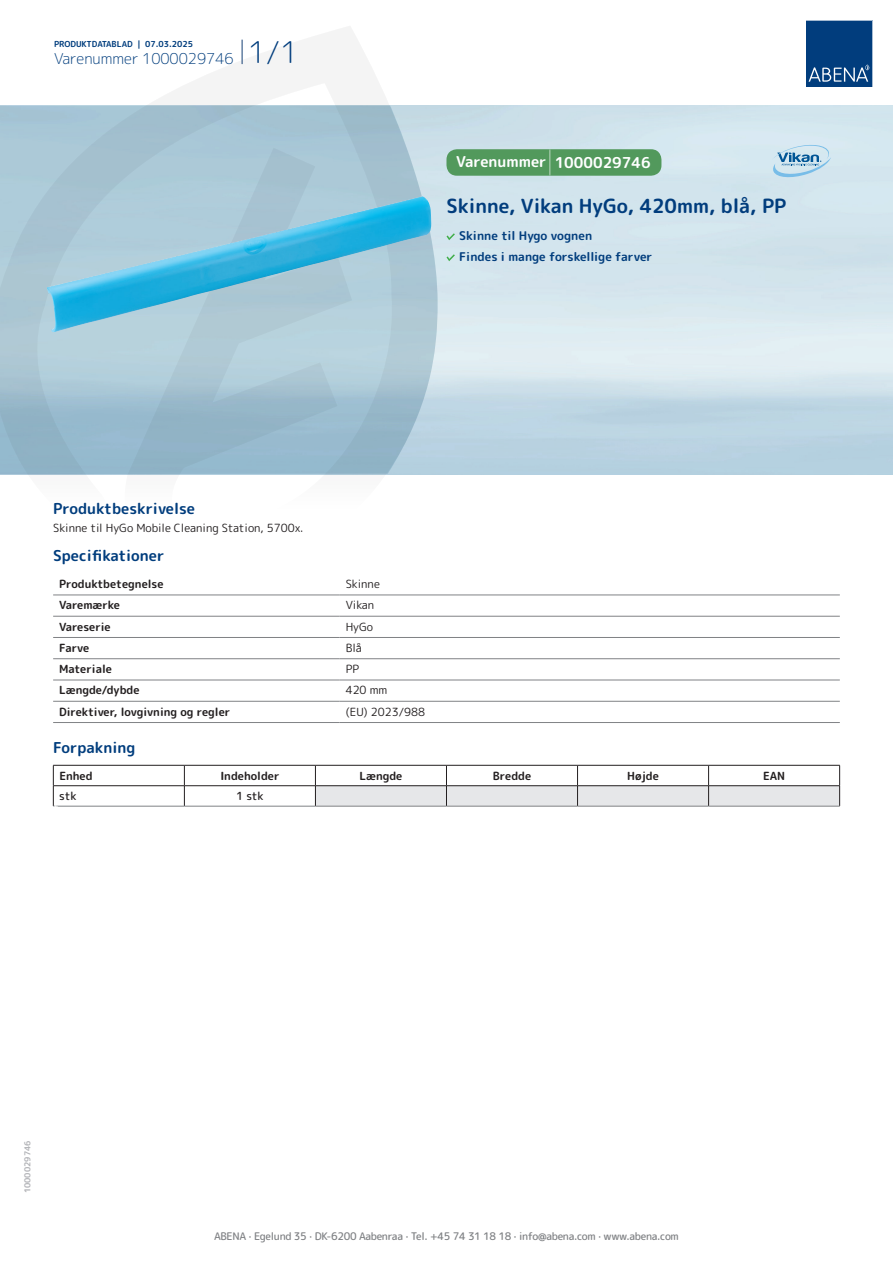
<style>
.page{position:relative;width:893px;height:1263px;background:#fff}
.page>*{position:absolute;margin:0;border:0;box-sizing:border-box;transform-origin:0 0}
.t1{font:700 19.5px "Rounded Mplus 1 c";color:#013d7d}
.t2{font:700 15px "Rounded Mplus 1 c";color:#013d7d}
.t3{font:300 15px "Rounded Mplus 1 c";color:#013d7d}
.t4{font:700 15px "Rounded Mplus 1 c";color:#fff}
.t5{font:700 12px/21px "Rounded Mplus 1 c";color:#013d7d}
.t6{font:700 11.25px "Rounded Mplus 1 c";color:#231f20}
.t7{font:11.25px "Rounded Mplus 1 c";color:#231f20}
.t8{font:500 11.25px "Rounded Mplus 1 c";letter-spacing:-.01em;color:#231f20}
.t9{font:500 10.5px "Rounded Mplus 1 c";letter-spacing:-.03em;color:#808285}
.t10{font:700 10.5px "Rounded Mplus 1 c";color:#fff}
.t11{font:700 8.25px "Rounded Mplus 1 c";color:#013d7d}
.t12{font:700 8.25px "Rounded Mplus 1 c";color:#b2b3b7}
.s1{font-size:30px}
.s2{font-size:25.5px}
</style>
<div class="page">
<svg style="left:0;top:26px;width:439px;height:569px"></svg>
<svg style="left:0;top:106px;width:438px;height:368px;fill:#a6c4d3"></svg>
<svg style="left:242px;top:40px;width:1px;height:24px"></svg>
<svg style="left:806px;top:20px;width:67px;height:67px"></svg>
<img style="left:47px;top:196px;width:384px;height:136px">
<hr style="left:53px;top:595px;width:287px;height:1px;background:#808285">
<hr style="left:340px;top:595px;width:500px;height:1px;background:#808285">
<hr style="left:53px;top:616px;width:287px;height:1px;background:#808285">
<hr style="left:340px;top:616px;width:500px;height:1px;background:#808285">
<hr style="left:53px;top:637px;width:287px;height:1px;background:#808285">
<hr style="left:340px;top:637px;width:500px;height:1px;background:#808285">
<hr style="left:53px;top:658px;width:287px;height:1px;background:#808285">
<hr style="left:340px;top:658px;width:500px;height:1px;background:#808285">
<hr style="left:53px;top:680px;width:287px;height:1px;background:#808285">
<hr style="left:340px;top:680px;width:500px;height:1px;background:#808285">
<hr style="left:53px;top:701px;width:287px;height:1px;background:#808285">
<hr style="left:340px;top:701px;width:500px;height:1px;background:#808285">
<hr style="left:53px;top:722px;width:287px;height:1px;background:#808285">
<hr style="left:340px;top:722px;width:500px;height:1px;background:#808285">
<hr style="left:53px;top:765px;width:131px;height:1px;background:#231f20">
<hr style="left:184px;top:765px;width:131px;height:1px;background:#231f20">
<hr style="left:53px;top:785px;width:131px;height:1px;background:#231f20">
<svg style="left:53px;top:765px;width:1px;height:41px"></svg>
<hr style="left:184px;top:785px;width:131px;height:1px;background:#231f20">
<svg style="left:184px;top:765px;width:1px;height:41px"></svg>
<svg style="left:315px;top:765px;width:525px;height:41px"></svg>
<hr style="left:53px;top:806px;width:131px;height:1px;background:#808285">
<hr style="left:184px;top:806px;width:131px;height:1px;background:#808285">
<hr style="left:315px;top:806px;width:131px;height:1px;background:#808285">
<hr style="left:446px;top:806px;width:131px;height:1px;background:#808285">
<hr style="left:577px;top:806px;width:132px;height:1px;background:#808285">
<hr style="left:709px;top:806px;width:131px;height:1px;background:#808285">
<svg style="left:446px;top:233px;width:9px;height:7px"></svg>
<svg style="left:446px;top:254px;width:9px;height:7px"></svg>
<div style="left:446px;top:149px;width:215px;height:27px;background:#52995c;border-radius:10px"></div>
<svg style="left:772px;top:145px;width:59px;height:32px"></svg>
<p class="t11" style="left:54px;top:38px;width:141px">PRODUKTDATABLAD | 07.03.2025</p>
<h2 class="t3" style="left:54px;top:48px;width:246px">Varenummer 1000029746 <span class="s1">1/1</span></h2>
<h2 class="t4" style="left:456px;top:152px;width:196px">Varenummer <span class="s2">|</span> 1000029746</h2>
<h1 class="t1" style="left:446px;top:192px;width:342px">Skinne, Vikan HyGo, 420mm, blå, PP</h1>
<p class="t5" style="left:459px;top:225px;width:195px">Skinne til Hygo vognen<br>Findes i mange forskellige farver</p>
<h2 class="t2" style="left:53px;top:498px;width:143px">Produktbeskrivelse</h2>
<p class="t7" style="left:53px;top:520px;width:252px">Skinne til HyGo Mobile Cleaning Station, 5700x.</p>
<h2 class="t2" style="left:53px;top:545px;width:113px">Specifikationer</h2>
<p class="t6" style="left:59px;top:576px;width:106px">Produktbetegnelse</p>
<p class="t7" style="left:346px;top:576px;width:36px">Skinne</p>
<p class="t6" style="left:59px;top:597px;width:62px">Varemærke</p>
<p class="t7" style="left:346px;top:597px;width:30px">Vikan</p>
<p class="t6" style="left:59px;top:618px;width:53px">Vareserie</p>
<p class="t7" style="left:346px;top:618px;width:29px">HyGo</p>
<p class="t6" style="left:59px;top:640px;width:32px">Farve</p>
<p class="t7" style="left:346px;top:640px;width:18px">Blå</p>
<p class="t6" style="left:59px;top:661px;width:54px">Materiale</p>
<p class="t7" style="left:346px;top:661px;width:15px">PP</p>
<p class="t6" style="left:59px;top:682px;width:82px">Længde/dybde</p>
<p class="t7" style="left:346px;top:682px;width:43px">420 mm</p>
<p class="t6" style="left:59px;top:704px;width:173px">Direktiver, lovgivning og regler</p>
<p class="t7" style="left:346px;top:704px;width:81px">(EU) 2023/988</p>
<h2 class="t2" style="left:53px;top:737px;width:84px">Forpakning</h2>
<p class="t6" style="left:59px;top:768px;width:35px">Enhed</p>
<p class="t6" style="left:220px;top:768px;width:61px">Indeholder</p>
<p class="t6" style="left:359px;top:768px;width:44px">Længde</p>
<p class="t6" style="left:493px;top:768px;width:40px">Bredde</p>
<p class="t6" style="left:627px;top:768px;width:33px">Højde</p>
<p class="t6" style="left:763px;top:768px;width:24px">EAN</p>
<p class="t8" style="left:59px;top:788px;width:19px">stk</p>
<p class="t8" style="left:236px;top:788px;width:29px">1 stk</p>
<p class="t10" style="left:53px;top:801px;width:7px">*</p>
<p class="t12" style="left:22px;top:1193px;width:54px;rotate:-90deg">1000029746</p>
<p class="t9" style="left:214px;top:1229px;width:466px">ABENA · Egelund 35 · DK-6200 Aabenraa · Tel. +45 74 31 18 18 · info@abena.com · www.abena.com</p>
</div>
